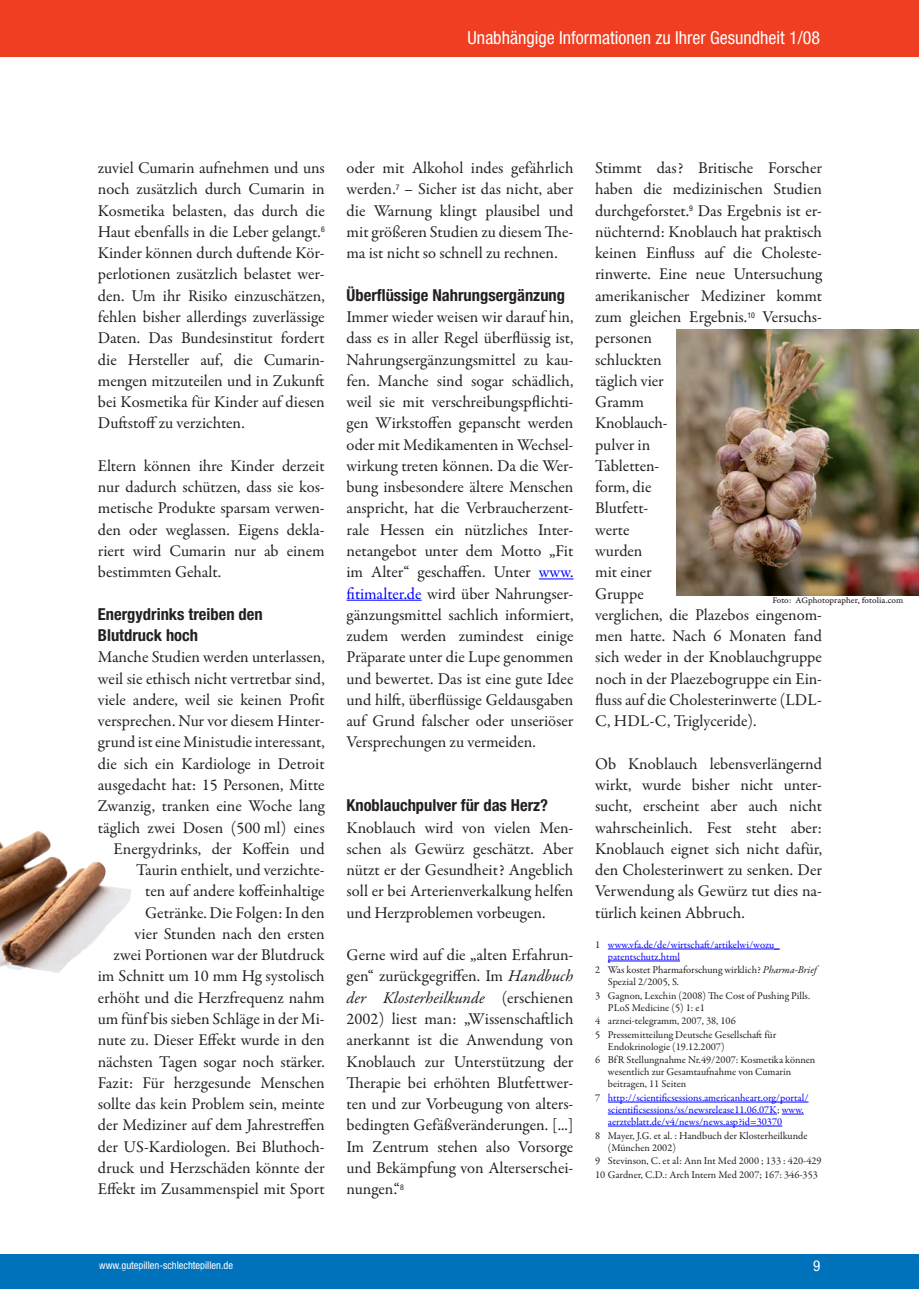
<style>
.page{position:relative;width:919px;height:1289px;background:#fff}
.page>*{position:absolute;margin:0;border:0;box-sizing:border-box;transform-origin:0 0}
.t1{font:condensed 18px "Helvetica Neue LT";color:#fff}
.t2{font:16.5px/21.3px "Garamond Premr Pro";letter-spacing:-.005em;color:#231f20;text-align:justify}
.t3{font:700 condensed 16.5px/21.3px "Helvetica Neue LT";color:#231f20}
.t4{font:10.5px/12px "Garamond Premr Pro";color:#231f20}
.t5{font:10.5px/12px "Garamond Premr Pro";color:#00f}
.t6{font:condensed 10.5px "Helvetica Neue LT";color:#fff}
.t7{font:9px "Garamond Premr Pro Capt";color:#231f20}
.s1{color:#00f}
.s2{font-style:italic}
.s3{color:#231f20}
</style>
<div class="page">
<div style="left:0;top:0;width:13px;height:56px;background:#ef3e22"></div>
<div style="left:0;top:1254px;width:13px;height:34px;background:#0072bc"></div>
<div style="left:13px;top:0;width:905px;height:56px;background:#ef3e22"></div>
<div style="left:13px;top:1254px;width:905px;height:34px;background:#0072bc"></div>
<img style="left:0;top:831px;width:131px;height:141px">
<hr style="left:539px;top:578px;width:34px;height:1px;background:#00f">
<hr style="left:346px;top:599px;width:75px;height:1px;background:#00f">
<hr style="left:608px;top:948px;width:171px;height:1px;background:#00f">
<hr style="left:608px;top:960px;width:72px;height:1px;background:#00f">
<hr style="left:608px;top:1101px;width:200px;height:1px;background:#00f">
<hr style="left:608px;top:1113px;width:169px;height:1px;background:#00f">
<svg style="left:781px;top:1113px;width:22px;height:1px"></svg>
<hr style="left:608px;top:1125px;width:174px;height:1px;background:#00f">
<img style="left:676px;top:330px;width:242px;height:265px">
<p class="t1" style="left:467px;top:27px;width:354px">Unabhängige Informationen zu Ihrer Gesundheit 1/08</p>
<p class="t2" style="left:98px;top:158px;width:228px">zuviel Cumarin aufnehmen und uns noch zusätzlich durch Cumarin in Kosmetika belasten, das durch die Haut ebenfalls in die Leber gelangt.<sup>6<br></sup>Kinder können durch duftende Kör&shy;perlotionen zusätzlich belastet wer&shy;den. Um ihr Risiko einzuschätzen, fehlen bisher allerdings zuverlässige Daten. Das Bundesinstitut fordert die Hersteller auf, die Cumarin&shy;mengen mitzuteilen und in Zukunft bei Kosmetika für Kinder auf diesen Duftstoff zu verzichten.</p>
<p class="t2" style="left:98px;top:455px;width:228px">Eltern können ihre Kinder derzeit nur dadurch schützen, dass sie kos&shy;metische Produkte sparsam verwen&shy;den oder weglassen. Eigens dekla&shy;riert wird Cumarin nur ab einem bestimmten Gehalt.</p>
<p class="t3" style="left:98px;top:603px;width:166px">Energydrinks treiben den<br>Blutdruck hoch</p>
<p class="t2" style="left:98px;top:647px;width:228px;text-align:right">Manche Studien werden unterlassen, weil sie ethisch nicht vertretbar sind, viele andere, weil sie keinen Profit versprechen. Nur vor diesem Hinter&shy;grund ist eine Ministudie interessant, die sich ein Kardiologe in Detroit ausgedacht hat: 15 Personen, Mitte Zwanzig, tranken eine Woche lang täglich zwei Dosen (500 ml) eines Energydrinks, der Koffein und Taurin enthielt, und verzichte-<br>ten auf andere koffeinhaltige Getränke. Die Folgen: In den<br>vier Stunden nach den ersten<br>zwei Portionen war der Blutdruck im Schnitt um 10 mm Hg systolisch erhöht und die Herzfrequenz nahm um fünf bis sieben Schläge in der Mi&shy;nute zu. Dieser Effekt wurde in den nächsten Tagen sogar noch stärker.<br>Fazit: Für herzgesunde Menschen sollte das kein Problem sein, meinte der Mediziner auf dem Jahrestreffen der US-Kardiologen. Bei Bluthoch&shy;druck und Herzschäden könnte der Effekt im Zusammenspiel mit Sport</p>
<p class="t2" style="left:346px;top:158px;width:228px">oder mit Alkohol indes gefährlich werden.<sup>7</sup> – Sicher ist das nicht, aber die Warnung klingt plausibel und mit größeren Studien zu diesem The&shy;ma ist nicht so schnell zu rechnen.</p>
<p class="t3" style="left:346px;top:284px;width:220px">Überflüssige Nahrungsergänzung</p>
<p class="t2" style="left:346px;top:306px;width:228px">Immer wieder weisen wir darauf hin, dass es in aller Regel überflüssig ist, Nahrungsergänzungsmittel zu kau&shy;fen. Manche sind sogar schädlich, weil sie mit verschreibungspflichti&shy;gen Wirkstoffen gepanscht werden oder mit Medikamenten in Wechsel&shy;wirkung treten können. Da die Wer&shy;bung insbesondere ältere Menschen anspricht, hat die Verbraucherzent&shy;rale Hessen ein nützliches Inter&shy;netangebot unter dem Motto „Fit im Alter“ geschaffen. Unter <span class="s1">www. fitimalter.de</span> wird über Nahrungser&shy;gänzungsmittel sachlich informiert, zudem werden zumindest einige Präparate unter die Lupe genommen und bewertet. Das ist eine gute Idee und hilft, überflüssige Geldausgaben auf Grund falscher oder unseriöser Versprechungen zu vermeiden.</p>
<p class="t3" style="left:346px;top:794px;width:203px">Knoblauchpulver für das Herz?</p>
<p class="t2" style="left:346px;top:817px;width:228px">Knoblauch wird von vielen Men&shy;schen als Gewürz geschätzt. Aber nützt er der Gesundheit? Angeblich soll er bei Arterienverkalkung helfen und Herzproblemen vorbeugen.</p>
<p class="t2" style="left:346px;top:944px;width:228px">Gerne wird auf die „alten Erfahrun&shy;gen“ zurückgegriffen. Im <span class="s2">Handbuch der Klosterheilkunde</span> (erschienen 2002) liest man: „Wissenschaftlich anerkannt ist die Anwendung von Knoblauch zur Unterstützung der Therapie bei erhöhten Blutfettwer&shy;ten und zur Vorbeugung von alters&shy;bedingten Gefäßveränderungen. [...] Im Zentrum stehen also Vorsorge und Bekämpfung von Alterserschei&shy;nungen.“<sup>8</sup></p>
<p class="t2" style="left:595px;top:158px;width:228px;text-align:left">Stimmt das? Britische Forscher haben die medizinischen Studien durchgeforstet.<sup>9</sup> Das Ergebnis ist er&shy;nüchternd: Knoblauch hat praktisch keinen Einfluss auf die Choleste&shy;rinwerte. Eine neue Unter-suchung amerikani-scher Me-di-ziner kommt zum gleichen Ergebnis.<sup>10</sup> Versuchs&shy;personen<br>schluckten<br>täglich vier<br>Gramm<br>Knoblauch-<br>pulver in<br>Tabletten-<br>form, die<br>Blutfett-<br>werte<br>wurden<br>mit einer<br>Gruppe<br>verglichen, die Plazebos eingenom&shy;men hatte. Nach 6 Monaten fand sich weder in der Knoblauchgruppe noch in der Plaezebogruppe ein Ein&shy;fluss auf die Cholesterinwerte (LDL-<br>C, HDL-C, Triglyceride).</p>
<p class="t2" style="left:595px;top:753px;width:228px">Ob Knoblauch lebensverlängernd wirkt, wurde bisher nicht unter&shy;sucht, erscheint aber auch nicht wahrscheinlich. Fest steht aber:<br>Knoblauch eignet sich nicht dafür, den Cholesterinwert zu senken. Der Verwendung als Gewürz tut dies na&shy;türlich keinen Abbruch.</p>
<p class="t5" style="left:608px;top:938px;width:173px;text-indent:-13px"><span class="s3">1</span> www.vfa.de/de/wirtschaft/artikelwi/wozu_ patentschutz.html</p>
<p class="t4" style="left:608px;top:964px;width:210px;text-indent:-13px">2 Was kostet Pharmaforschung wirklich? <span class="s2">Pharma-Brief<br></span>Spezial 2/2005, S.</p>
<p class="t4" style="left:608px;top:989px;width:204px;text-indent:-13px">3 Gagnon, Lexchin (2008) The Cost of Pushing Pills.<br>PLoS Medicine (5) 1: e1</p>
<p class="t4" style="left:595px;top:1014px;width:183px;line-height:13.5px">4 arznei-telegramm, 2007, 38, 106<br>5 Pressemitteilung Deutsche Gesellschaft für</p>
<p class="t4" style="left:595px;top:1040px;width:222px;line-height:13.5px;text-indent:13px">Endokrinologie (19.12.2007)<br>6 BfR Stellungnahme Nr.49/2007: Kosmetika können</p>
<p class="t4" style="left:608px;top:1066px;width:185px">wesentlich zur Gesamtaufnahme von Cumarin beitragen, 11 Seiten</p>
<p class="t5" style="left:608px;top:1091px;width:202px;text-indent:-13px"><span class="s3">7</span> http://scientificsessions.americanheart.org/portal/ scientificsessions/ss/newsrelease11.06.07K<span class="s3">;</span> www. aerzteblatt.de/v4/news/news.asp?id=30370</p>
<p class="t4" style="left:608px;top:1129px;width:201px;text-indent:-13px">8 Mayer, J.G. et al. : Handbuch der Klosterheilkunde (München 2002)</p>
<p class="t4" style="left:595px;top:1154px;width:228px;line-height:13.5px">9 Stevinson, C. et al: Ann Int Med 2000 ; 133 : 420-429<br>10 Gardner, C.D.: Arch Intern Med 2007; 167: 346-353</p>
<p class="t7" style="left:772px;top:594px;width:132px">Foto: AGphotoprapher, fotolia.com</p>
<p class="t6" style="left:99px;top:1258px;width:136px">www.gutepillen-schlechtepillen.de</p>
</div>
